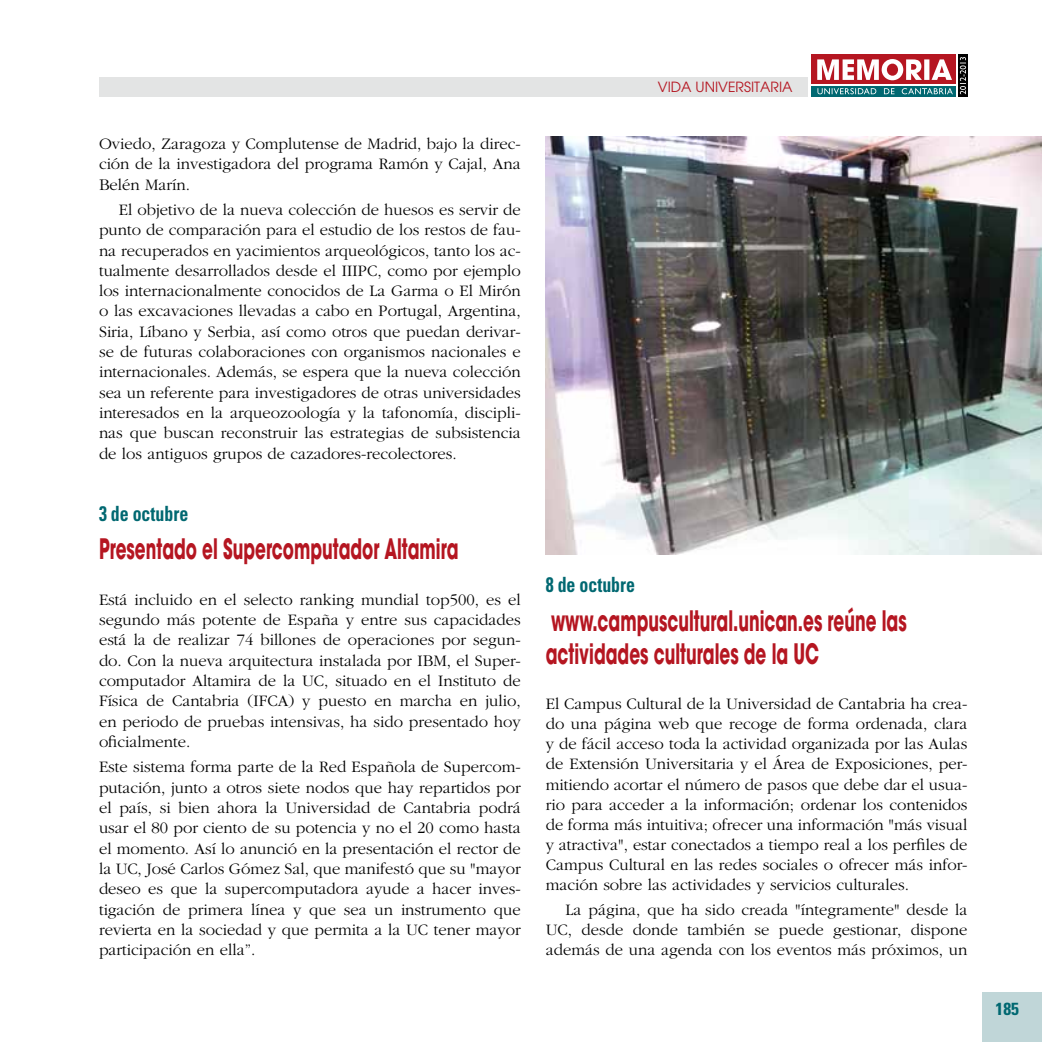
<style>
.page{position:relative;width:1042px;height:1042px;background:#fff}
.page>*{position:absolute;margin:0;border:0;box-sizing:border-box;transform-origin:0 0}
.t1{font:700 28px/33.4px "Avant Garde";color:#b51621;scale:.6 1}
.t2{font:700 condensed 21px "Univers";color:#006871;scale:.85 1}
.t3{font:700 condensed 17.5px "Univers";color:#006871}
.t4{font:300 16.62px/20.3px "Garamond";color:#000;text-align:justify}
.t5{font:14px "Avant Garde";color:#b51621}
</style>
<div class="page">
<div style="left:811px;top:86px;width:145px;height:11px;background:#006871"></div>
<div style="left:811px;top:54px;width:145px;height:30px;background:#b51621"></div>
<svg style="left:958px;top:54px;width:9px;height:43px"></svg>
<svg style="left:817px;top:88px;width:136px;height:6px"></svg>
<svg style="left:960px;top:57px;width:6px;height:37px"></svg>
<svg style="left:817px;top:59px;width:135px;height:21px"></svg>
<div style="left:982px;top:992px;width:60px;height:50px;background:#c0d6d8"></div>
<div style="left:99px;top:77px;width:708px;height:20px;background:#e3e4e4"></div>
<img style="left:546px;top:136px;width:496px;height:419px">
<p class="t4" style="left:99px;top:134px;width:423px">Oviedo, Zaragoza y Complutense de Madrid, bajo la direc&shy;ción de la investigadora del programa Ramón y Cajal, Ana Belén Marín.</p>
<p class="t4" style="left:99px;top:200px;width:423px;text-indent:20px">El objetivo de la nueva colección de huesos es servir de punto de comparación para el estudio de los restos de fau&shy;na recuperados en yacimientos arqueológicos, tanto los ac&shy;tualmente desarrollados desde el IIIPC, como por ejemplo los internacionalmente conocidos de La Garma o El Mirón o las excavaciones llevadas a cabo en Portugal, Argentina, Siria, Líbano y Serbia, así como otros que puedan derivar&shy;se de futuras colaboraciones con organismos nacionales e internacionales. Además, se espera que la nueva colección sea un referente para investigadores de otras universidades interesados en la arqueozoología y la tafonomía, discipli&shy;nas que buscan reconstruir las estrategias de subsistencia de los antiguos grupos de cazadores-recolectores.</p>
<p class="t2" style="left:99px;top:500px;width:106px">3 de octubre</p>
<h1 class="t1" style="left:99px;top:532px;width:601px">Presentado el Supercomputador Altamira</h1>
<p class="t4" style="left:99px;top:589px;width:423px">Está incluido en el selecto ranking mundial top500, es el segundo más potente de España y entre sus capacidades está la de realizar 74 billones de operaciones por segun&shy;do. Con la nueva arquitectura instalada por IBM, el Super&shy;computador Altamira de la UC, situado en el Instituto de Física de Cantabria (IFCA) y puesto en marcha en julio, en periodo de pruebas intensivas, ha sido presentado hoy oficialmente.</p>
<p class="t4" style="left:99px;top:757px;width:423px">Este sistema forma parte de la Red Española de Supercom&shy;putación, junto a otros siete nodos que hay repartidos por el país, si bien ahora la Universidad de Cantabria podrá usar el 80 por ciento de su potencia y no el 20 como hasta el momento. Así lo anunció en la presentación el rector de la UC, José Carlos Gómez Sal, que manifestó que su "mayor deseo es que la supercomputadora ayude a hacer inves&shy;tigación de primera línea y que sea un instrumento que revierta en la sociedad y que permita a la UC tener mayor participación en ella”.</p>
<p class="t5" style="left:658px;top:79px;width:136px">VIDA UNIVERSITARIA</p>
<p class="t2" style="left:546px;top:572px;width:106px">8 de octubre</p>
<h1 class="t1" style="left:546px;top:604px;width:603px">www.campuscultural.unican.es reúne las actividades culturales de la UC</h1>
<p class="t4" style="left:546px;top:694px;width:423px">El Campus Cultural de la Universidad de Cantabria ha crea&shy;do una página web que recoge de forma ordenada, clara y de fácil acceso toda la actividad organizada por las Aulas de Extensión Universitaria y el Área de Exposiciones, per&shy;mitiendo acortar el número de pasos que debe dar el usua&shy;rio para acceder a la información; ordenar los contenidos de forma más intuitiva; ofrecer una información "más visual y atractiva", estar conectados a tiempo real a los perfiles de Campus Cultural en las redes sociales o ofrecer más infor&shy;mación sobre las actividades y servicios culturales.</p>
<p class="t4" style="left:546px;top:900px;width:423px;text-indent:20px">La página, que ha sido creada "íntegramente" desde la UC, desde donde también se puede gestionar, dispone además de una agenda con los eventos más próximos, un</p>
<p class="t3" style="left:995px;top:998px;width:25px">185</p>
</div>
